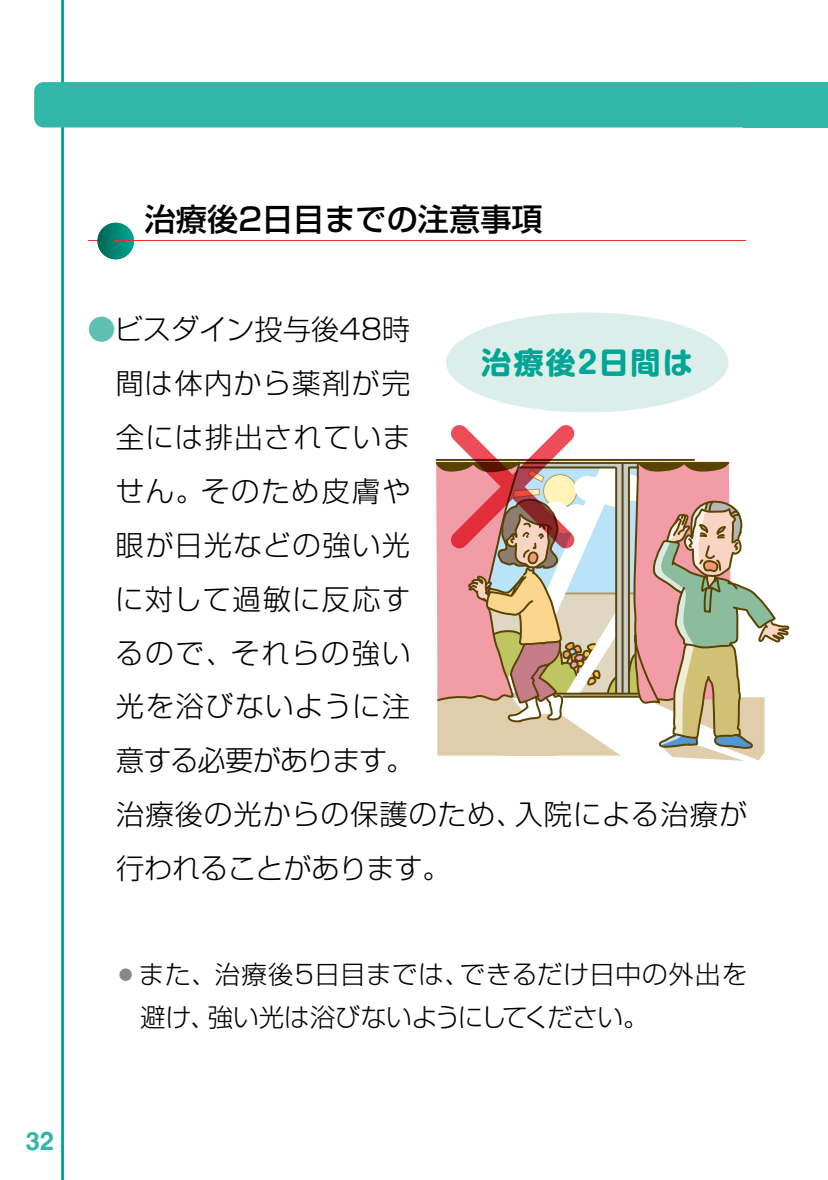
<style>
.page{position:relative;width:828px;height:1180px;background:#fff}
.page>*{position:absolute;margin:0;border:0;box-sizing:border-box;transform-origin:0 0}
.t1{font:500 31.2px "Shin Go Pro";color:#000}
.t2{font:700 30px "Shin M Go Pro";letter-spacing:.07em;color:#00a695}
.t3{font:300 28.4px/53.8px "Shin Go Pro";letter-spacing:.035em;color:#000}
.t4{font:300 25.6px/42.6px "Shin Go Pro";letter-spacing:.005em;color:#000}
.t5{font:700 25.6px "Helvetica";color:#32b6a8}
.s1{font-weight:500;color:#5fbfb3}
</style>
<div class="page">
<hr style="left:61px;top:0;width:3px;height:1179px;background:#00a695">
<div style="left:34px;top:82px;width:794px;height:45px;background:#32b6a8;border-radius:9px"></div>
<svg style="left:97px;top:223px;width:37px;height:36px"></svg>
<svg style="left:88px;top:239px;width:29px;height:3px"></svg>
<hr style="left:116px;top:240px;width:630px;height:1px;background:#e83525">
<svg style="left:435px;top:425px;width:355px;height:335px"></svg>
<div style="left:446px;top:312px;width:282px;height:100px;background:#dbeeea;border-radius:50%"></div>
<p class="t1" style="left:145px;top:193px;width:399px">治療後2日目までの注意事項</p>
<p class="t3" style="left:115px;top:299px;width:633px;text-indent:-28px"><span class="s1">●</span>ビスダイン投与後48時<br>間は体内から薬剤が完<br>全には排出されていま<br>せん。そのため皮膚や<br>眼が日光などの強い光<br>に対して過敏に反応す<br>るので、それらの強い<br>光を浴びないように注<br>意する必要があります。<br>治療後の光からの保護のため、入院による治療が行われることがあります。</p>
<p class="t2" style="left:481px;top:338px;width:213px">治療後2日間は</p>
<p class="t4" style="left:140px;top:949px;width:608px;text-indent:-21px"><sup>●</sup> また、治療後5日目までは、できるだけ日中の外出を避け、強い光は浴びないようにしてください。</p>
<p class="t5" style="left:26px;top:1125px;width:30px">32</p>
</div>
